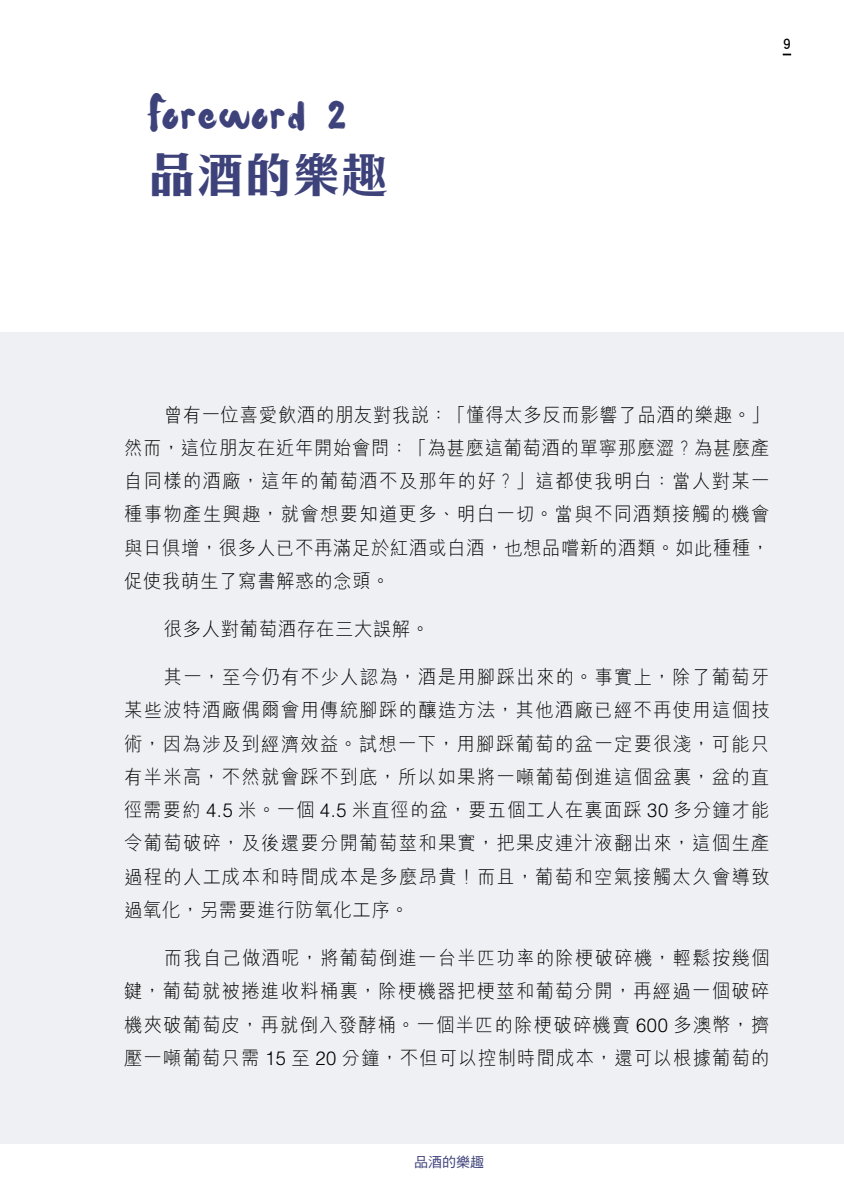
<style>
.page{position:relative;width:844px;height:1191px;background:#fff}
.page>*{position:absolute;margin:0;border:0;box-sizing:border-box;transform-origin:0 0}
.t1{font:700 48.12px "C Hei 3 HK";color:#3e427b}
.t2{font:40.95px "Waterlily";letter-spacing:.05em;color:#3e427b}
.t3{font:300 19.25px/33.2px "M Hei HK";letter-spacing:.07em;color:#000;text-align:justify;scale:.95 1}
.t4{font:300 19.25px "M Hei HK";letter-spacing:.04em;color:#000;scale:.95 1}
.t5{font:14px "DF Hei HK W5";color:#3e427b}
.t6{font:14px "DF Hei HK W7";color:#000}
.s1{font-family:"Helvetica"}
</style>
<div class="page">
<div style="left:0;top:332px;width:843px;height:811px;background:#eef0f3"></div>
<h2 class="t2" style="left:148px;top:82px;width:201px">Foreword 2</h2>
<h1 class="t1" style="left:148px;top:138px;width:242px">品酒的樂趣</h1>
<p class="t6" style="left:782px;top:37px;width:10px">9</p>
<p class="t3" style="left:124px;top:397px;width:680px;text-indent:40px">曾有一位喜愛飲酒的朋友對我說：「懂得太多反而影響了品酒的樂趣。」然而，這位朋友在近年開始會問：「為甚麼這葡萄酒的單寧那麼澀？為甚麼產自同樣的酒廠，這年的葡萄酒不及那年的好？」這都使我明白：當人對某一種事物產生興趣，就會想要知道更多、明白一切。當與不同酒類接觸的機會與日俱增，很多人已不再滿足於紅酒或白酒，也想品嚐新的酒類。如此種種，促使我萌生了寫書解惑的念頭。</p>
<p class="t4" style="left:164px;top:615px;width:281px">很多人對葡萄酒存在三大誤解。</p>
<p class="t3" style="left:124px;top:660px;width:680px;text-indent:40px">其一，至今仍有不少人認為，酒是用腳踩出來的。事實上，除了葡萄牙某些波特酒廠偶爾會用傳統腳踩的釀造方法，其他酒廠已經不再使用這個技術，因為涉及到經濟效益。試想一下，用腳踩葡萄的盆一定要很淺，可能只有半米高，不然就會踩不到底，所以如果將一噸葡萄倒進這個盆裏，盆的直徑需要約 <span class="s1">4.5</span> 米。一個 <span class="s1">4.5</span> 米直徑的盆，要五個工人在裏面踩 <span class="s1">30</span> 多分鐘才能令葡萄破碎，及後還要分開葡萄莖和果實，把果皮連汁液翻出來，這個生產過程的人工成本和時間成本是多麼昂貴！而且，葡萄和空氣接觸太久會導致過氧化，另需要進行防氧化工序。</p>
<p class="t3" style="left:124px;top:940px;width:680px;text-indent:40px">而我自己做酒呢，將葡萄倒進一台半匹功率的除梗破碎機，輕鬆按幾個鍵，葡萄就被捲進收料桶裏，除梗機器把梗莖和葡萄分開，再經過一個破碎機夾破葡萄皮，再就倒入發酵桶。一個半匹的除梗破碎機賣 <span class="s1">600</span> 多澳幣，擠壓一噸葡萄只需 <span class="s1">15</span> 至 <span class="s1">20</span> 分鐘，不但可以控制時間成本，還可以根據葡萄的</p>
<p class="t5" style="left:414px;top:1154px;width:71px">品酒的樂趣</p>
</div>
